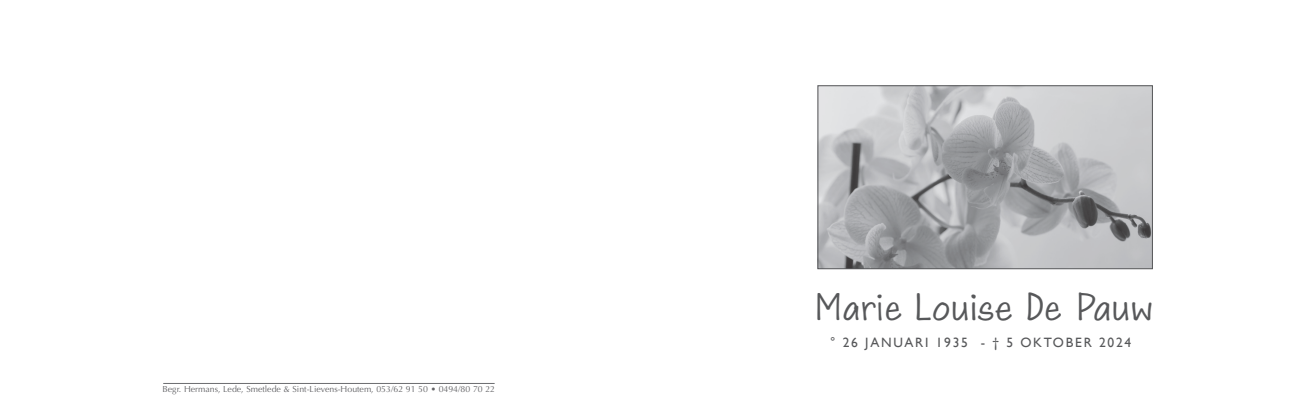
<style>
.page{position:relative;width:1312px;height:408px;background:#fff}
.page>*{position:absolute;margin:0;border:0;box-sizing:border-box;transform-origin:0 0}
.t1{font:46.25px "Maku";letter-spacing:.01em;color:#57585a}
.t2{font:13.5px "Gill Sans";letter-spacing:.13em;color:#57585a}
.t3{font:8.75px "Optima";color:#636366}
</style>
<div class="page">
<hr style="left:163px;top:383px;width:331px;height:1px;background:#6c6d70">
<img style="left:819px;top:88px;width:331px;height:179px">
<div style="left:817px;top:86px;width:335px;height:183px;border:1px solid #57585a"></div>
<p class="t3" style="left:162px;top:384px;width:334px">Begr. Hermans, Lede, Smetlede &amp; Sint-Lievens-Houtem, 053/62 91 50 • 0494/80 70 22</p>
<h1 class="t1" style="left:814px;top:277px;width:339px">Marie Louise De Pauw</h1>
<h2 class="t2" style="left:829px;top:334px;width:303px">° 26 JANUARI 1935 - † 5 OKTOBER 2024</h2>
</div>
